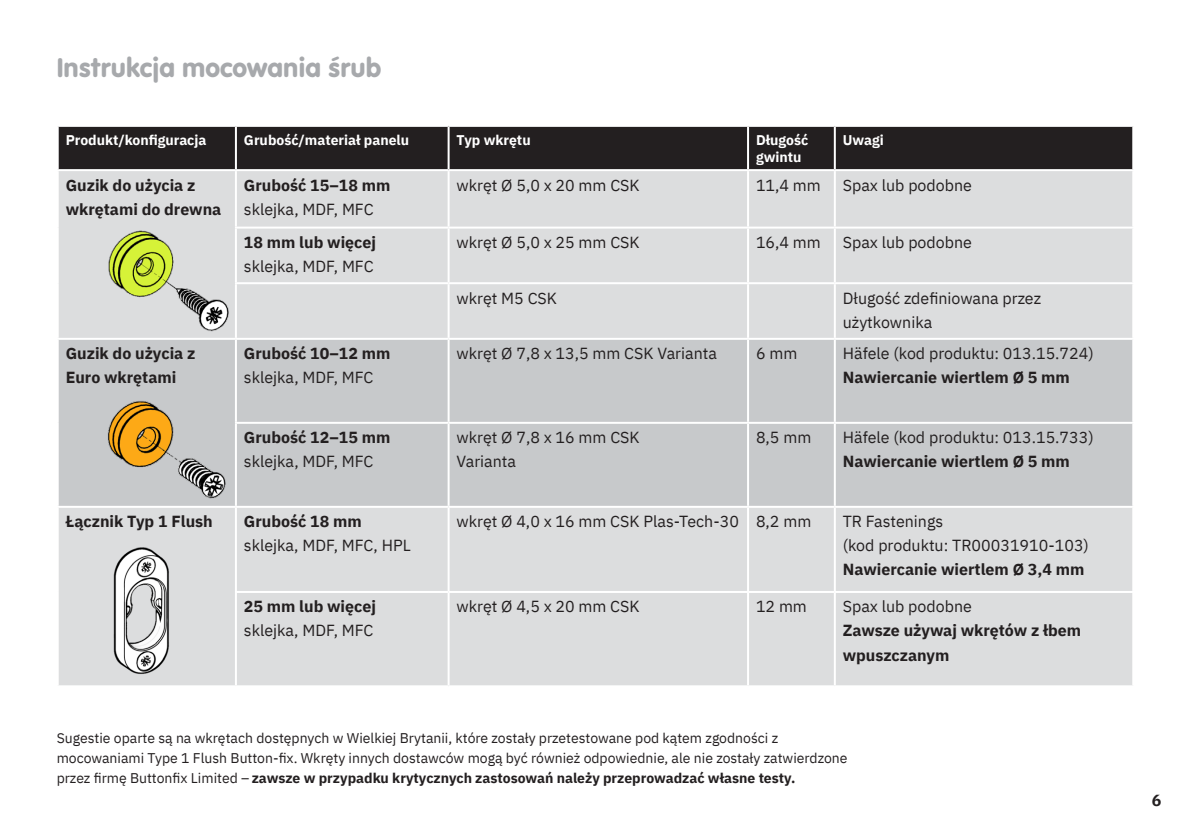
<style>
.page{position:relative;width:1191px;height:840px;background:#fff}
.page>*{position:absolute;margin:0;border:0;box-sizing:border-box;transform-origin:0 0}
.t1{font:28px "VAG Rundschrift D";color:#a7a9ac}
.t2{font:16px/24px "IBM Plex Sans";color:#231f20}
.t3{font:700 16px/24px "IBM Plex Sans";color:#231f20}
.t4{font:14px/20px "IBM Plex Sans";color:#231f20}
.t5{font:700 14px/16.8px "IBM Plex Sans";color:#fff}
.s1{font-weight:700}
</style>
<div class="page">
<div style="left:59px;top:127px;width:1073px;height:42px;background:#231f20"></div>
<div style="left:59px;top:171px;width:1073px;height:514px;background:#dcddde"></div>
<div style="left:59px;top:339px;width:1073px;height:166px;background:#c7c9cb"></div>
<hr style="left:235px;top:127px;width:2px;height:42px;background:#fff">
<hr style="left:447px;top:127px;width:2px;height:42px;background:#fff">
<hr style="left:747px;top:127px;width:2px;height:42px;background:#fff">
<hr style="left:834px;top:127px;width:2px;height:42px;background:#fff">
<hr style="left:235px;top:171px;width:2px;height:55px;background:#fff">
<hr style="left:447px;top:171px;width:2px;height:55px;background:#fff">
<hr style="left:747px;top:171px;width:2px;height:55px;background:#fff">
<hr style="left:834px;top:171px;width:2px;height:55px;background:#fff">
<hr style="left:235px;top:226px;width:213px;height:2px;background:#fff">
<hr style="left:235px;top:228px;width:2px;height:54px;background:#fff">
<hr style="left:448px;top:226px;width:300px;height:2px;background:#fff">
<hr style="left:447px;top:228px;width:2px;height:54px;background:#fff">
<hr style="left:748px;top:226px;width:87px;height:2px;background:#fff">
<hr style="left:747px;top:228px;width:2px;height:54px;background:#fff">
<hr style="left:835px;top:226px;width:299px;height:2px;background:#fff">
<hr style="left:834px;top:228px;width:2px;height:54px;background:#fff">
<hr style="left:235px;top:282px;width:213px;height:2px;background:#fff">
<hr style="left:235px;top:284px;width:2px;height:53px;background:#fff">
<hr style="left:448px;top:282px;width:300px;height:2px;background:#fff">
<hr style="left:447px;top:284px;width:2px;height:53px;background:#fff">
<hr style="left:748px;top:282px;width:87px;height:2px;background:#fff">
<hr style="left:747px;top:284px;width:2px;height:53px;background:#fff">
<hr style="left:835px;top:282px;width:299px;height:2px;background:#fff">
<hr style="left:834px;top:284px;width:2px;height:53px;background:#fff">
<hr style="left:57px;top:337px;width:179px;height:2px;background:#fff">
<hr style="left:236px;top:337px;width:212px;height:2px;background:#fff">
<hr style="left:235px;top:339px;width:2px;height:82px;background:#fff">
<hr style="left:448px;top:337px;width:300px;height:2px;background:#fff">
<hr style="left:447px;top:339px;width:2px;height:82px;background:#fff">
<hr style="left:748px;top:337px;width:87px;height:2px;background:#fff">
<hr style="left:747px;top:339px;width:2px;height:82px;background:#fff">
<hr style="left:835px;top:337px;width:299px;height:2px;background:#fff">
<hr style="left:834px;top:339px;width:2px;height:82px;background:#fff">
<hr style="left:235px;top:421px;width:213px;height:2px;background:#fff">
<hr style="left:235px;top:423px;width:2px;height:82px;background:#fff">
<hr style="left:448px;top:421px;width:300px;height:2px;background:#fff">
<hr style="left:447px;top:423px;width:2px;height:82px;background:#fff">
<hr style="left:748px;top:421px;width:87px;height:2px;background:#fff">
<hr style="left:747px;top:423px;width:2px;height:82px;background:#fff">
<hr style="left:835px;top:421px;width:299px;height:2px;background:#fff">
<hr style="left:834px;top:423px;width:2px;height:82px;background:#fff">
<hr style="left:57px;top:505px;width:179px;height:2px;background:#fff">
<hr style="left:236px;top:505px;width:212px;height:2px;background:#fff">
<hr style="left:235px;top:507px;width:2px;height:83px;background:#fff">
<hr style="left:448px;top:505px;width:300px;height:2px;background:#fff">
<hr style="left:447px;top:507px;width:2px;height:83px;background:#fff">
<hr style="left:748px;top:505px;width:87px;height:2px;background:#fff">
<hr style="left:747px;top:507px;width:2px;height:83px;background:#fff">
<hr style="left:835px;top:505px;width:299px;height:2px;background:#fff">
<hr style="left:834px;top:507px;width:2px;height:83px;background:#fff">
<hr style="left:235px;top:590px;width:213px;height:2px;background:#fff">
<hr style="left:235px;top:592px;width:2px;height:93px;background:#fff">
<hr style="left:448px;top:590px;width:300px;height:2px;background:#fff">
<hr style="left:447px;top:592px;width:2px;height:93px;background:#fff">
<hr style="left:748px;top:590px;width:87px;height:2px;background:#fff">
<hr style="left:747px;top:592px;width:2px;height:93px;background:#fff">
<hr style="left:835px;top:590px;width:299px;height:2px;background:#fff">
<hr style="left:834px;top:592px;width:2px;height:93px;background:#fff">
<img style="left:105px;top:542px;width:73px;height:139px">
<img style="left:104px;top:224px;width:127px;height:109px">
<img style="left:105px;top:396px;width:123px;height:105px">
<h1 class="t1" style="left:57px;top:51px;width:326px">Instrukcja mocowania śrub</h1>
<p class="t5" style="left:66px;top:130px;width:142px">Produkt/konfiguracja</p>
<p class="t5" style="left:244px;top:130px;width:167px">Grubość/materiał panelu</p>
<p class="t5" style="left:456px;top:130px;width:76px">Typ wkrętu</p>
<p class="t5" style="left:756px;top:130px;width:54px">Długość gwintu</p>
<p class="t5" style="left:843px;top:130px;width:42px">Uwagi</p>
<p class="t3" style="left:66px;top:171px;width:157px">Guzik do użycia z wkrętami do drewna</p>
<p class="t3" style="left:244px;top:171px;width:148px">Grubość 15–18 mm</p>
<p class="t2" style="left:456px;top:171px;width:185px">wkręt Ø 5,0 x 20 mm CSK</p>
<p class="t2" style="left:756px;top:171px;width:66px">11,4 mm</p>
<p class="t2" style="left:843px;top:171px;width:131px">Spax lub podobne</p>
<p class="t2" style="left:244px;top:195px;width:131px">sklejka, MDF, MFC</p>
<p class="t3" style="left:244px;top:229px;width:134px">18 mm lub więcej</p>
<p class="t2" style="left:244px;top:253px;width:131px">sklejka, MDF, MFC</p>
<p class="t2" style="left:456px;top:229px;width:185px">wkręt Ø 5,0 x 25 mm CSK</p>
<p class="t2" style="left:756px;top:229px;width:66px">16,4 mm</p>
<p class="t2" style="left:843px;top:229px;width:131px">Spax lub podobne</p>
<p class="t2" style="left:456px;top:284px;width:102px">wkręt M5 CSK</p>
<p class="t2" style="left:843px;top:284px;width:200px">Długość zdefiniowana przez użytkownika</p>
<p class="t3" style="left:66px;top:340px;width:131px">Guzik do użycia z<br>Euro wkrętami</p>
<p class="t3" style="left:244px;top:340px;width:148px">Grubość 10–12 mm</p>
<p class="t2" style="left:244px;top:364px;width:131px">sklejka, MDF, MFC</p>
<p class="t2" style="left:456px;top:340px;width:262px">wkręt Ø 7,8 x 13,5 mm CSK Varianta</p>
<p class="t2" style="left:756px;top:340px;width:43px">6 mm</p>
<p class="t2" style="left:842px;top:340px;width:252px">Häfele (kod produktu: 013.15.724)</p>
<p class="t3" style="left:842px;top:364px;width:229px">Nawiercanie wiertlem Ø 5 mm</p>
<p class="t3" style="left:244px;top:424px;width:148px">Grubość 12–15 mm</p>
<p class="t2" style="left:244px;top:448px;width:131px">sklejka, MDF, MFC</p>
<p class="t2" style="left:456px;top:424px;width:185px">wkręt Ø 7,8 x 16 mm CSK<br>Varianta</p>
<p class="t2" style="left:756px;top:424px;width:57px">8,5 mm</p>
<p class="t2" style="left:842px;top:424px;width:252px">Häfele (kod produktu: 013.15.733)</p>
<p class="t3" style="left:842px;top:448px;width:229px">Nawiercanie wiertlem Ø 5 mm</p>
<p class="t3" style="left:66px;top:508px;width:149px">Łącznik Typ 1 Flush</p>
<p class="t3" style="left:244px;top:508px;width:119px">Grubość 18 mm</p>
<p class="t2" style="left:244px;top:532px;width:168px">sklejka, MDF, MFC, HPL</p>
<p class="t2" style="left:456px;top:508px;width:356px">wkręt Ø 4,0 x 16 mm CSK Plas-Tech-30 8,2 mm</p>
<p class="t2" style="left:842px;top:508px;width:248px">TR Fastenings<br>(kod produktu: TR00031910-103)</p>
<p class="t3" style="left:842px;top:556px;width:243px">Nawiercanie wiertlem Ø 3,4 mm</p>
<p class="t3" style="left:244px;top:593px;width:134px">25 mm lub więcej</p>
<p class="t2" style="left:244px;top:617px;width:131px">sklejka, MDF, MFC</p>
<p class="t2" style="left:456px;top:593px;width:185px">wkręt Ø 4,5 x 20 mm CSK</p>
<p class="t2" style="left:756px;top:593px;width:52px">12 mm</p>
<p class="t2" style="left:842px;top:593px;width:131px">Spax lub podobne</p>
<p class="t3" style="left:842px;top:617px;width:240px">Zawsze używaj wkrętów z łbem wpuszczanym</p>
<p class="t4" style="left:57px;top:726px;width:792px">Sugestie oparte są na wkrętach dostępnych w Wielkiej Brytanii, które zostały przetestowane pod kątem zgodności z mocowaniami Type 1 Flush Button-fix. Wkręty innych dostawców mogą być również odpowiednie, ale nie zostały zatwierdzone przez firmę Buttonfix Limited – <span class="s1">zawsze w przypadku krytycznych zastosowań należy przeprowadzać własne testy.</span></p>
<p class="t3" style="left:1151px;top:786px;width:11px">6</p>
</div>
